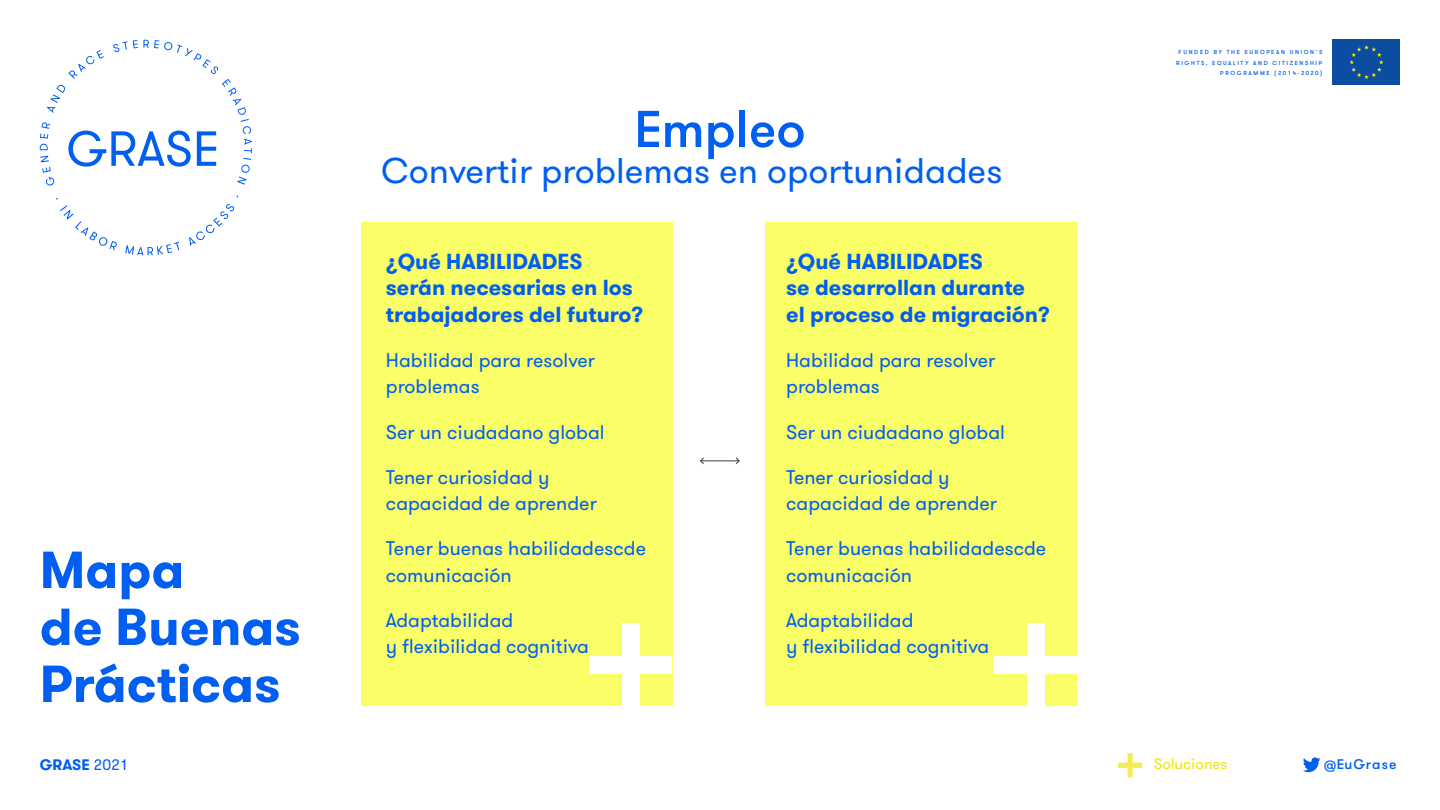
<style>
.page{position:relative;width:1440px;height:810px;background:#fff}
.page>*{position:absolute;margin:0;border:0;box-sizing:border-box;transform-origin:0 0}
.t1{font:700 51.97px/57px "GT Walsheim";color:#005ef0}
.t2{font:500 51.6px "GT Walsheim";color:#005ef0}
.t3{font:35.7px "GT Walsheim";color:#005ef0}
.t4{font:700 21.75px/26.3px "GT Walsheim";color:#005ef0}
.t5{font:19.8px/26.3px "GT Walsheim";color:#005ef0}
.t6{font:15.23px "GT Walsheim";color:#efe600}
.t7{font:700 15.23px "GT Walsheim";color:#005ef0}
.t8{font:500 13.95px "GT Walsheim";letter-spacing:.075em;color:#005ef0}
.t9{font:500 5.85px "GT Walsheim";letter-spacing:.285em;color:#005ef0}
.s1{font-weight:400}
</style>
<div class="page">
<div style="left:766px;top:222px;width:311px;height:484px;background:#fbff67"></div>
<div style="left:361px;top:222px;width:311px;height:484px;background:#fbff67"></div>
<div style="left:994px;top:656px;width:83px;height:17px;background:#fff"></div>
<div style="left:1027px;top:623px;width:18px;height:83px;background:#fff"></div>
<div style="left:589px;top:656px;width:83px;height:17px;background:#fff"></div>
<div style="left:622px;top:623px;width:18px;height:83px;background:#fff"></div>
<hr style="left:701px;top:460px;width:38px;height:1px;background:#3e3e3f">
<svg style="left:700px;top:457px;width:5px;height:7px"></svg>
<svg style="left:735px;top:457px;width:5px;height:7px"></svg>
<svg style="left:1118px;top:753px;width:24px;height:24px"></svg>
<svg style="left:56px;top:198px;width:61px;height:53px"></svg>
<svg style="left:125px;top:242px;width:54px;height:13px"></svg>
<svg style="left:189px;top:204px;width:45px;height:42px"></svg>
<svg style="left:40px;top:40px;width:212px;height:146px"></svg>
<div style="left:1333px;top:40px;width:67px;height:45px;background:#0d4da1"></div>
<svg style="left:1349px;top:45px;width:35px;height:34px"></svg>
<svg style="left:1303px;top:757px;width:17px;height:15px"></svg>
<p class="t1" style="left:40px;top:542px;width:263px">Mapa<br>de Buenas<br>Prácticas</p>
<p class="t2" style="left:634px;top:96px;width:173px">E mpleo</p>
<p class="t3" style="left:381px;top:148px;width:623px">Convertir problemas en oportunidades</p>
<p class="t4" style="left:386px;top:249px;width:259px">¿Qué HABILIDADES serán necesarias en los trabajadores del futuro?</p>
<p class="t5" style="left:386px;top:347px;width:211px">Habilidad para resolver</p>
<p class="t5" style="left:386px;top:374px;width:95px">problemas</p>
<p class="t5" style="left:386px;top:419px;width:220px">Ser un ciudadano global</p>
<p class="t5" style="left:386px;top:464px;width:212px">Tener curiosidad y capacidad de aprender</p>
<p class="t5" style="left:386px;top:536px;width:262px">Tener buenas habilidadescde comunicación</p>
<p class="t5" style="left:386px;top:607px;width:205px">Adaptabilidad<br>y flexibilidad cognitiva</p>
<p class="t4" style="left:786px;top:249px;width:198px">¿Qué HABILIDADES</p>
<p class="t4" style="left:786px;top:275px;width:240px">se desarrollan durante</p>
<p class="t4" style="left:786px;top:301px;width:265px">el proceso de migración?</p>
<p class="t5" style="left:786px;top:347px;width:211px">Habilidad para resolver</p>
<p class="t5" style="left:786px;top:374px;width:95px">problemas</p>
<p class="t5" style="left:786px;top:419px;width:220px">Ser un ciudadano global</p>
<p class="t5" style="left:786px;top:464px;width:212px">Tener curiosidad y capacidad de aprender</p>
<p class="t5" style="left:786px;top:536px;width:262px">Tener buenas habilidadescde comunicación</p>
<p class="t5" style="left:786px;top:607px;width:205px">Adaptabilidad<br>y flexibilidad cognitiva</p>
<p class="t9" style="left:1179px;top:48px;width:145px">FUNDED BY THE EUROPEAN UNION’S</p>
<p class="t9" style="left:1176px;top:59px;width:148px">RIGHTS, EQUALITY AND CITIZENSHIP</p>
<p class="t9" style="left:1220px;top:69px;width:104px">PROGRAMME (2014-2020)</p>
<p class="t7" style="left:40px;top:755px;width:90px">GRASE <span class="s1">2021</span></p>
<p class="t6" style="left:1154px;top:754px;width:75px">Soluciones</p>
<p class="t8" style="left:1324px;top:755px;width:74px">@EuGrase</p>
</div>
